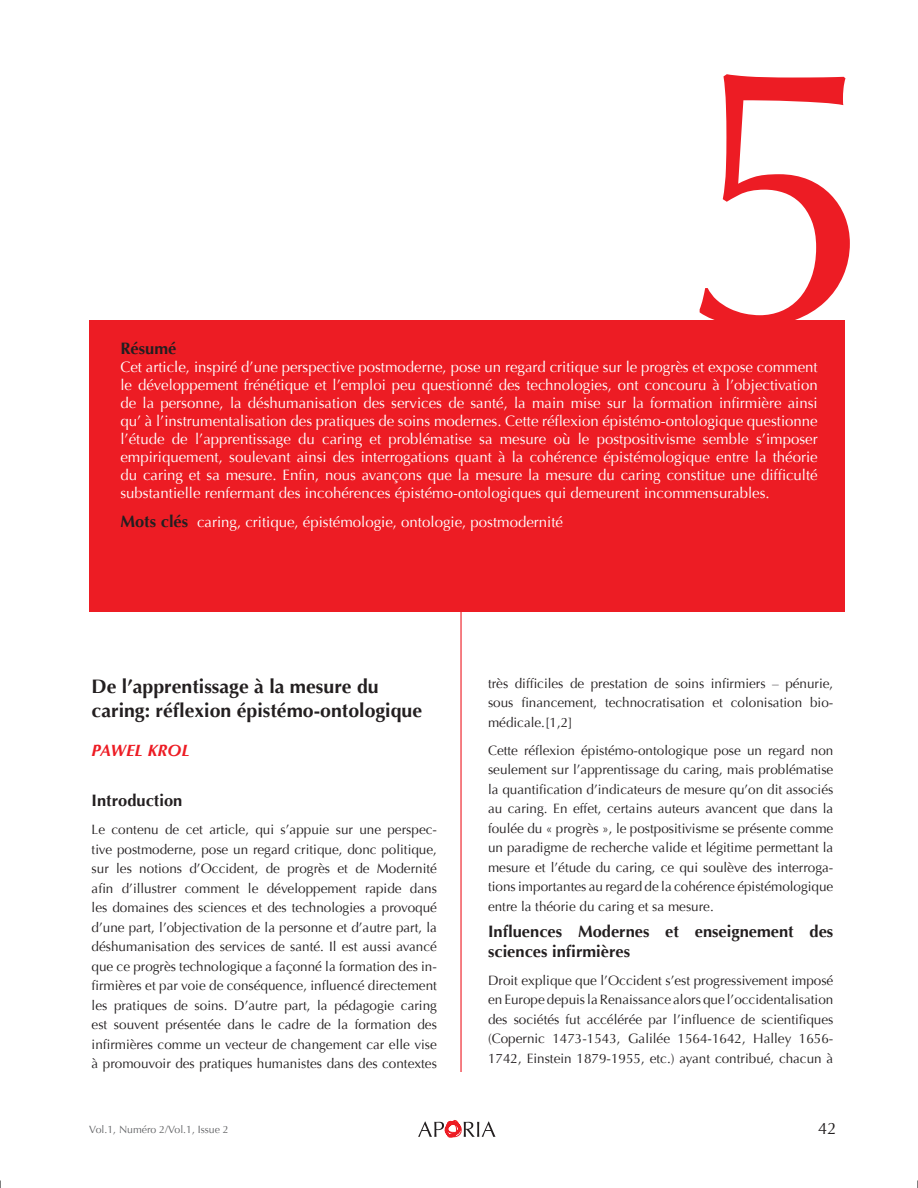
<style>
.page{position:relative;width:918px;height:1188px;background:#fff}
.page>*{position:absolute;margin:0;border:0;box-sizing:border-box;transform-origin:0 0}
.t1{font:367.35px "Optima";color:#ed1c24}
.t2{font:700 19.5px/23.4px "Optima";color:#231f20}
.t3{font:700 16.5px/19.5px "Optima";color:#231f20}
.t4{font:italic 700 16.5px "Optima";color:#ed1c24}
.t5{font:16.5px "Optima";color:#231f20}
.t6{font:15px/18px "Optima";color:#fff;text-align:justify}
.t7{font:13.5px/19.5px "Optima";color:#231f20;text-align:justify}
.t8{font:10.5px "Optima";color:#636466}
.s1{font-weight:700;font-size:16.5px;color:#231f20}
</style>
<div class="page">
<div style="left:89px;top:320px;width:756px;height:292px;background:#ed1c24"></div>
<hr style="left:460px;top:611px;width:2px;height:461px;background:#ed1c24">
<svg style="left:418px;top:1120px;width:78px;height:18px"></svg>
<h1 class="t1" style="left:680px;top:-16px;width:206px">5</h1>
<p class="t3" style="left:120px;top:339px;width:57px">Résumé</p>
<p class="t6" style="left:120px;top:359px;width:699px">Cet article, inspiré d’une perspective postmoderne, pose un regard critique sur le progrès et expose comment le développement frénétique et l’emploi peu questionné des technologies, ont concouru à l’objectivation de la personne, la déshumanisation des services de santé, la main mise sur la formation infirmière ainsi</p>
<p class="t6" style="left:120px;top:413px;width:699px">qu’ à l’instrumentalisation des pratiques de soins modernes. Cette réflexion épistémo-ontologique questionne l’étude de l’apprentissage du caring et problématise sa mesure où le postpositivisme semble s’imposer empiriquement, soulevant ainsi des interrogations quant à la cohérence épistémologique entre la théorie du caring et sa mesure. Enfin, nous avançons que la mesure la mesure du caring constitue une difficulté substantielle renfermant des incohérences épistémo-ontologiques qui demeurent incommensurables.</p>
<p class="t6" style="left:120px;top:513px;width:444px"><span class="s1">Mots clés</span> caring, critique, épistémologie, ontologie, postmodernité</p>
<h2 class="t2" style="left:92px;top:675px;width:332px">De l’apprentissage à la mesure du caring: réflexion épistémo-ontologique</h2>
<p class="t4" style="left:92px;top:741px;width:99px">PAWEL KROL</p>
<p class="t3" style="left:92px;top:791px;width:92px">Introduction</p>
<p class="t7" style="left:92px;top:820px;width:347px">Le contenu de cet article, qui s’appuie sur une perspec&shy;tive postmoderne, pose un regard critique, donc politique, sur les notions d’Occident, de progrès et de Modernité afin d’illustrer comment le développement rapide dans les domaines des sciences et des technologies a provoqué d’une part, l’objectivation de la personne et d’autre part, la déshumanisation des services de santé. Il est aussi avancé que ce progrès technologique a façonné la formation des in&shy;firmières et par voie de conséquence, influencé directement les pratiques de soins. D’autre part, la pédagogie caring est souvent présentée dans le cadre de la formation des infirmières comme un vecteur de changement car elle vise à promouvoir des pratiques humanistes dans des contextes</p>
<p class="t8" style="left:89px;top:1123px;width:141px">Vol.1, Numéro 2/Vol.1, Issue 2</p>
<p class="t7" style="left:488px;top:673px;width:347px">très difficiles de prestation de soins infirmiers – pénurie, sous financement, technocratisation et colonisation bio&shy;médicale.[1,2]</p>
<p class="t7" style="left:488px;top:740px;width:347px">Cette réflexion épistémo-ontologique pose un regard non seulement sur l’apprentissage du caring, mais problématise la quantification d’indicateurs de mesure qu’on dit associés au caring. En effet, certains auteurs avancent que dans la foulée du « progrès », le postpositivisme se présente comme un paradigme de recherche valide et légitime permettant la mesure et l’étude du caring, ce qui soulève des interroga&shy;tions importantes au regard de la cohérence épistémologique entre la théorie du caring et sa mesure.</p>
<p class="t3" style="left:488px;top:922px;width:347px">Influences Modernes et enseignement des sciences infirmières</p>
<p class="t7" style="left:488px;top:970px;width:347px">Droit explique que l’Occident s’est progressivement imposé en Europe depuis la Renaissance alors que l’occidentalisation des sociétés fut accélérée par l’influence de scientifiques (Copernic 1473-1543, Galilée 1564-1642, Halley 1656- 1742, Einstein 1879-1955, etc.) ayant contribué, chacun à</p>
<p class="t5" style="left:818px;top:1119px;width:20px">42</p>
</div>
